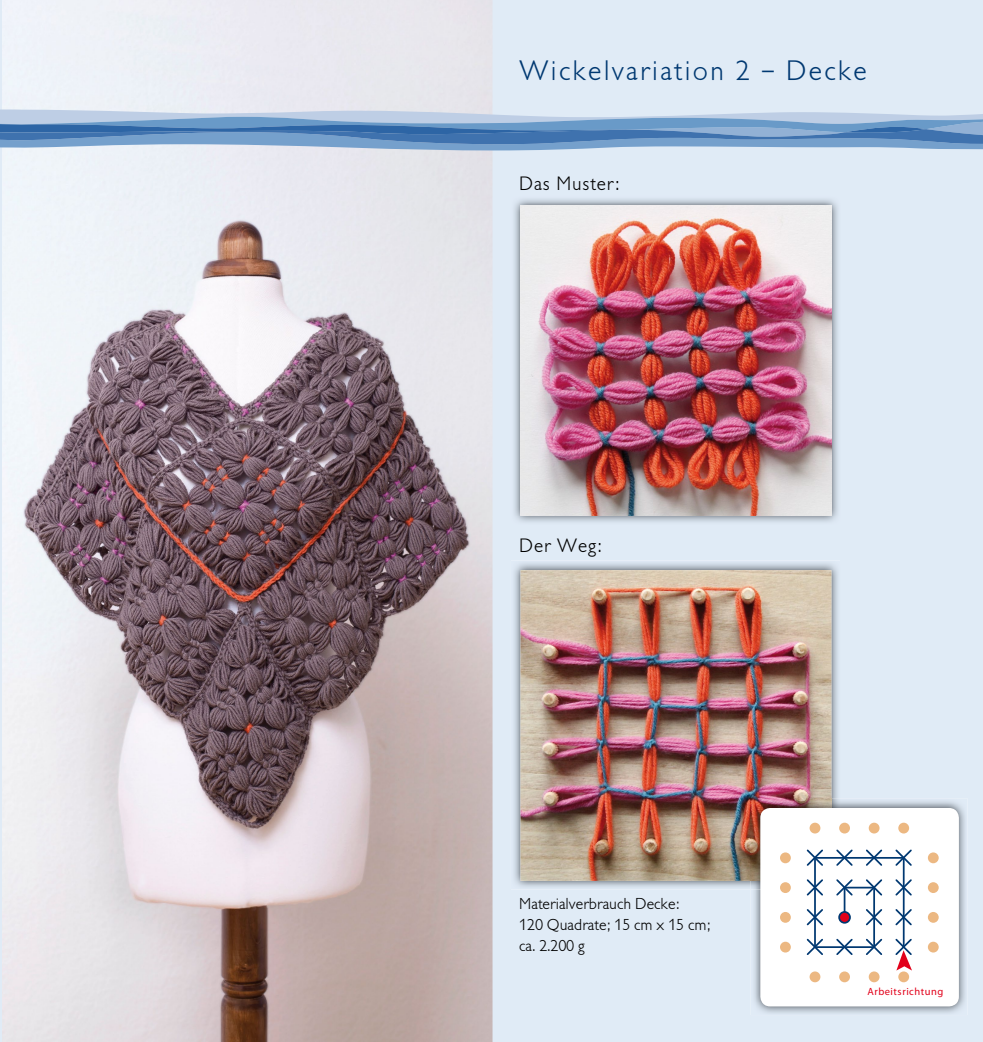
<style>
.page{position:relative;width:983px;height:1042px;background:#fff}
.page>*{position:absolute;margin:0;border:0;box-sizing:border-box;transform-origin:0 0}
.t1{font:300 28px "Gill Sans BQ";letter-spacing:.08em;color:#003871}
.t2{font:300 19.25px "Gill Sans BQ";letter-spacing:.04em;color:#000}
.t3{font:300 15.75px/21px "Gill Sans BQ";color:#000}
.t4{font:10.5px "Myriad Pro";letter-spacing:.05em;color:#e2001a}
</style>
<div class="page">
<img style="left:1px;top:0;width:981px;height:1042px">
<svg style="left:1px;top:109px;width:981px;height:42px;background:#89abd0"></svg>
<img style="left:510px;top:195px;width:330px;height:330px">
<img style="left:520px;top:205px;width:311px;height:311px">
<img style="left:510px;top:560px;width:329px;height:329px">
<img style="left:520px;top:570px;width:311px;height:311px">
<img style="left:750px;top:798px;width:217px;height:217px">
<img style="left:750px;top:798px;width:81px;height:83px">
<svg style="left:760px;top:808px;width:198px;height:198px"></svg>
<div style="left:838px;top:912px;width:11px;height:11px;background:#e2001a;border-radius:50%"></div>
<div style="left:838px;top:911px;width:12px;height:12px;border:2px solid #003871;border-radius:50%"></div>
<p class="t1" style="left:519px;top:55px;width:349px">Wickelvariation 2 – Decke</p>
<p class="t2" style="left:519px;top:173px;width:101px">Das Muster:</p>
<p class="t2" style="left:519px;top:535px;width:84px">Der Weg:</p>
<p class="t3" style="left:519px;top:894px;width:192px">Materialverbrauch Decke:<br>120 Quadrate; 15 cm x 15 cm; ca. 2.200 g</p>
<p class="t4" style="left:867px;top:986px;width:77px">Arbeitsrichtung</p>
</div>
